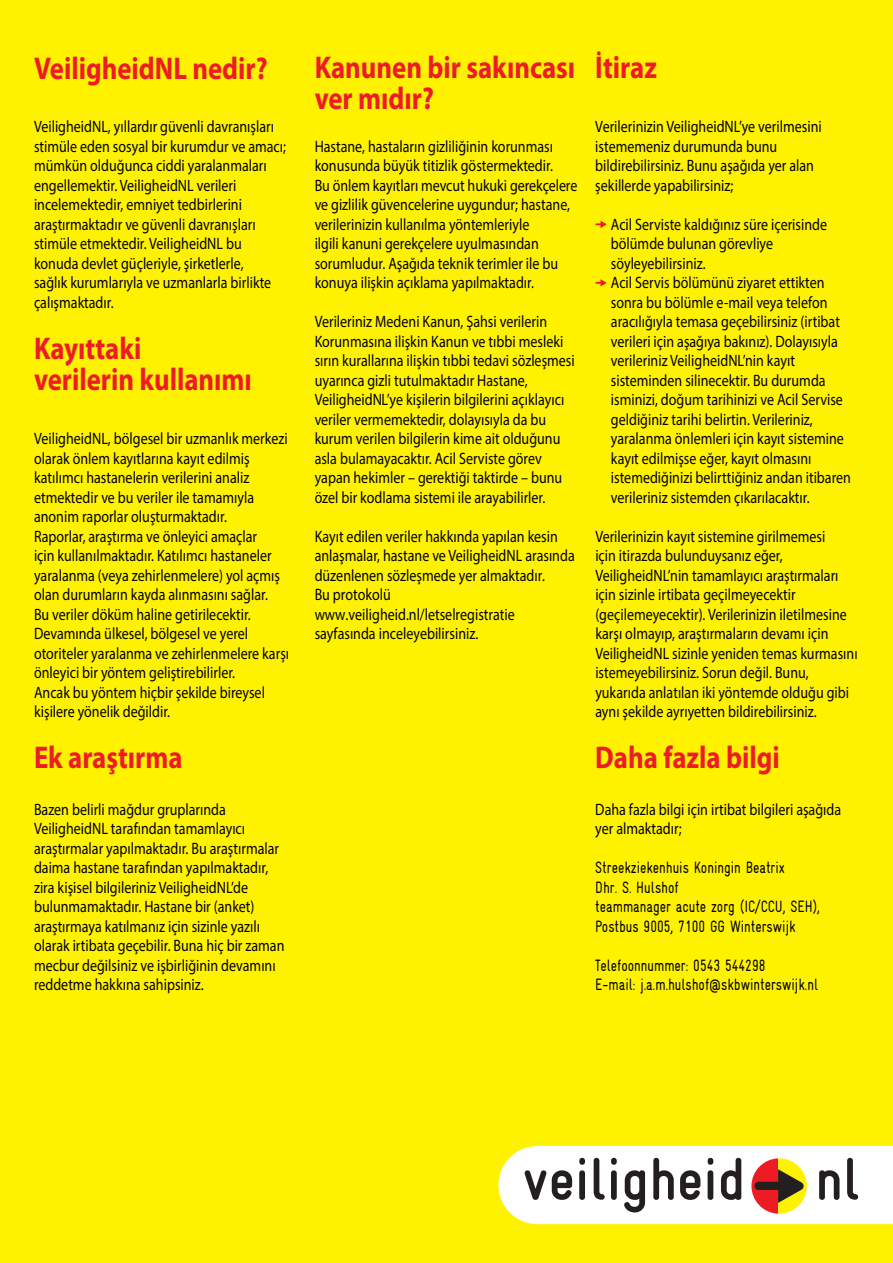
<style>
.page{position:relative;width:893px;height:1263px;background:#fff200}
.page>*{position:absolute;margin:0;border:0;box-sizing:border-box;transform-origin:0 0}
.t1{font:700 31.5px/31.5px "Myriad Pro";color:#ed1c24;scale:.85 1}
.t2{font:16.5px/19.5px "Myriad Pro";color:#000;scale:.85 1}
.t3{font:condensed 16.5px/19.5px "Gravur";color:#000;scale:.85 1}
</style>
<div class="page">
<svg style="left:595px;top:221px;width:11px;height:7px"></svg>
<svg style="left:595px;top:279px;width:11px;height:7px"></svg>
<svg style="left:498px;top:1146px;width:395px;height:78px;background:#dcd5c9"></svg>
<h1 class="t1" style="left:34px;top:55px;width:276px">VeiligheidNL nedir?</h1>
<p class="t2" style="left:34px;top:118px;width:298px">VeiligheidNL, yıllardır güvenli davranışları stimüle eden sosyal bir kurumdur ve amacı; mümkün olduğunca ciddi yaralanmaları engellemektir. VeiligheidNL verileri incelemektedir, emniyet tedbirlerini araştırmaktadır ve güvenli davranışları stimüle etmektedir. VeiligheidNL bu konuda devlet güçleriyle, şirketlerle,<br>sağlık kurumlarıyla ve uzmanlarla birlikte çalışmaktadır.</p>
<h1 class="t1" style="left:34px;top:335px;width:258px">Kayıttaki<br>verilerin kullanımı</h1>
<p class="t2" style="left:34px;top:430px;width:302px">VeiligheidNL, bölgesel bir uzmanlık merkezi olarak önlem kayıtlarına kayıt edilmiş katılımcı hastanelerin verilerini analiz etmektedir ve bu veriler ile tamamıyla anonim raporlar oluşturmaktadır.<br>Raporlar, araştırma ve önleyici amaçlar<br>için kullanılmaktadır. Katılımcı hastaneler yaralanma (veya zehirlenmelere) yol açmış olan durumların kayda alınmasını sağlar.<br>Bu veriler döküm haline getirilecektir.<br>Devamında ülkesel, bölgesel ve yerel otoriteler yaralanma ve zehirlenmelere karşı önleyici bir yöntem geliştirebilirler.<br>Ancak bu yöntem hiçbir şekilde bireysel kişilere yönelik değildir.</p>
<h1 class="t1" style="left:34px;top:745px;width:176px">Ek araştırma</h1>
<p class="t2" style="left:34px;top:801px;width:296px">Bazen belirli mağdur gruplarında VeiligheidNL tarafından tamamlayıcı araştırmalar yapılmaktadır. Bu araştırmalar daima hastane tarafından yapılmaktadır, zira kişisel bilgileriniz VeiligheidNL’de bulunmamaktadır. Hastane bir (anket) araştırmaya katılmanız için sizinle yazılı olarak irtibata geçebilir. Buna hiç bir zaman mecbur değilsiniz ve işbirliğinin devamını reddetme hakkına sahipsiniz.</p>
<h1 class="t1" style="left:315px;top:54px;width:308px">Kanunen bir sakıncası ver mıdır?</h1>
<p class="t2" style="left:315px;top:138px;width:311px">Hastane, hastaların gizliliğinin korunması konusunda büyük titizlik göstermektedir.<br>Bu önlem kayıtları mevcut hukuki gerekçelere ve gizlilik güvencelerine uygundur; hastane, verilerinizin kullanılma yöntemleriyle<br>ilgili kanuni gerekçelere uyulmasından sorumludur. Aşağıda teknik terimler ile bu konuya ilişkin açıklama yapılmaktadır.</p>
<p class="t2" style="left:315px;top:313px;width:308px">Verileriniz Medeni Kanun, Şahsi verilerin Korunmasına ilişkin Kanun ve tıbbi mesleki sırın kurallarına ilişkin tıbbi tedavi sözleşmesi uyarınca gizli tutulmaktadır Hastane, VeiligheidNL’ye kişilerin bilgilerini açıklayıcı veriler vermemektedir, dolayısıyla da bu kurum verilen bilgilerin kime ait olduğunu asla bulamayacaktır. Acil Serviste görev yapan hekimler – gerektiği taktirde – bunu özel bir kodlama sistemi ile arayabilirler.</p>
<p class="t2" style="left:315px;top:528px;width:307px">Kayıt edilen veriler hakkında yapılan kesin anlaşmalar, hastane ve VeiligheidNL arasında düzenlenen sözleşmede yer almaktadır.<br>Bu protokolü www.veiligheid.nl/letselregistratie sayfasında inceleyebilirsiniz.</p>
<h1 class="t1" style="left:595px;top:54px;width:74px">İtiraz</h1>
<p class="t2" style="left:595px;top:118px;width:268px">Verilerinizin VeiligheidNL’ye verilmesini istememeniz durumunda bunu bildirebilirsiniz. Bunu aşağıda yer alan şekillerde yapabilirsiniz;</p>
<p class="t2" style="left:611px;top:216px;width:284px">Acil Serviste kaldığınız süre içerisinde bölümde bulunan görevliye söyleyebilirsiniz.<br>Acil Servis bölümünü ziyaret ettikten sonra bu bölümle e-mail veya telefon aracılığıyla temasa geçebilirsiniz (irtibat verileri için aşağıya bakınız). Dolayısıyla verileriniz VeiligheidNL’nin kayıt sisteminden silinecektir. Bu durumda isminizi, doğum tarihinizi ve Acil Servise geldiğiniz tarihi belirtin. Verileriniz, yaralanma önlemleri için kayıt sistemine kayıt edilmişse eğer, kayıt olmasını istemediğinizi belirttiğiniz andan itibaren verileriniz sistemden çıkarılacaktır.</p>
<p class="t2" style="left:595px;top:528px;width:310px">Verilerinizin kayıt sistemine girilmemesi<br>için itirazda bulunduysanız eğer, VeiligheidNL’nin tamamlayıcı araştırmaları için sizinle irtibata geçilmeyecektir (geçilemeyecektir). Verilerinizin iletilmesine karşı olmayıp, araştırmaların devamı için VeiligheidNL sizinle yeniden temas kurmasını istemeyebilirsiniz. Sorun değil. Bunu, yukarıda anlatılan iki yöntemde olduğu gibi aynı şekilde ayrıyetten bildirebilirsiniz.</p>
<h1 class="t1" style="left:595px;top:745px;width:219px">Daha fazla bilgi</h1>
<p class="t2" style="left:595px;top:801px;width:291px">Daha fazla bilgi için irtibat bilgileri aşağıda yer almaktadır;</p>
<p class="t3" style="left:595px;top:859px;width:266px">Streekziekenhuis Koningin Beatrix<br>Dhr. S. Hulshof<br>teammanager acute zorg (IC/CCU, SEH),<br>Postbus 9005, 7100 GG Winterswijk</p>
<p class="t3" style="left:595px;top:957px;width:264px">Telefoonnummer: 0543 544298<br>E-mail: j.a.m.hulshof@skbwinterswijk.nl</p>
</div>
